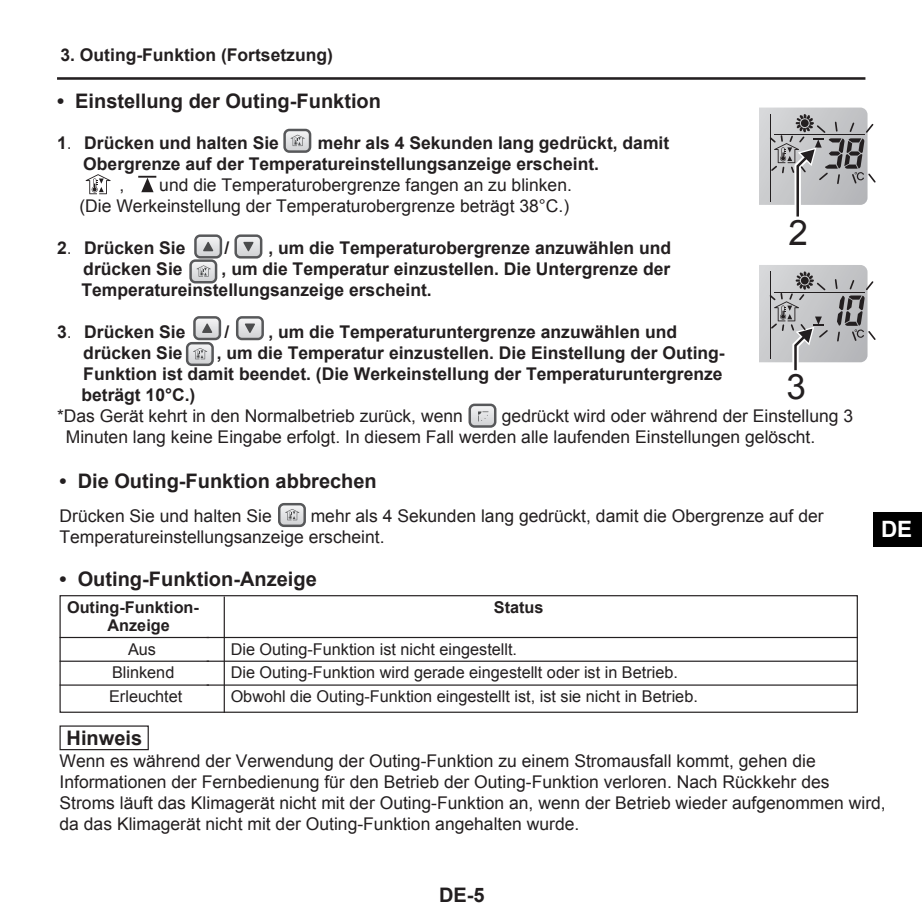
<style>
.page{position:relative;width:922px;height:922px;background:#fff}
.page>*{position:absolute;margin:0;border:0;box-sizing:border-box;transform-origin:0 0}
.t1{font:35px "Arial";color:#231f20}
.t2{font:700 22.5px "Arial";color:#fff}
.t3{font:700 20px "Arial";color:#231f20}
.t4{font:17.5px/21px "Arial";color:#231f20}
.t5{font:700 17.5px/21px "Arial";color:#231f20}
.t6{font:16.25px/23.8px "Arial";color:#231f20;text-align:center}
.t7{font:700 16.25px/18px "Arial";color:#231f20}
.s1{font-family:"MS Gothic";font-weight:400}
.s2{font-family:"MS Gothic"}
</style>
<div class="page">
<hr style="left:57px;top:77px;width:808px;height:3px;background:#231f20">
<hr style="left:60px;top:636px;width:149px;height:2px;background:#231f20">
<hr style="left:60px;top:660px;width:149px;height:1px;background:#231f20">
<hr style="left:60px;top:684px;width:149px;height:1px;background:#231f20">
<hr style="left:206px;top:636px;width:651px;height:2px;background:#231f20">
<hr style="left:206px;top:660px;width:651px;height:1px;background:#231f20">
<hr style="left:206px;top:684px;width:651px;height:1px;background:#231f20">
<div style="left:59px;top:595px;width:798px;height:117px;border:1px solid #231f20"></div>
<hr style="left:224px;top:596px;width:1px;height:116px;background:#231f20">
<div style="left:59px;top:725px;width:90px;height:25px;border:1px solid #231f20"></div>
<svg style="left:86px;top:174px;width:25px;height:20px"></svg>
<svg style="left:138px;top:176px;width:18px;height:16px"></svg>
<div style="left:283px;top:129px;width:28px;height:24px;border:5px solid #57585a;border-radius:4px"></div>
<svg style="left:286px;top:131px;width:23px;height:19px"></svg>
<svg style="left:290px;top:135px;width:14px;height:11px"></svg>
<div style="left:234px;top:234px;width:28px;height:24px;border:5px solid #57585a;border-radius:4px"></div>
<svg style="left:237px;top:237px;width:23px;height:19px"></svg>
<svg style="left:243px;top:242px;width:11px;height:9px"></svg>
<div style="left:194px;top:234px;width:28px;height:24px;border:5px solid #57585a;border-radius:4px"></div>
<svg style="left:197px;top:237px;width:22px;height:19px"></svg>
<svg style="left:203px;top:241px;width:10px;height:10px"></svg>
<div style="left:189px;top:259px;width:28px;height:24px;border:5px solid #57585a;border-radius:4px"></div>
<svg style="left:192px;top:262px;width:23px;height:19px"></svg>
<svg style="left:196px;top:265px;width:15px;height:11px"></svg>
<div style="left:186px;top:342px;width:28px;height:24px;border:5px solid #57585a;border-radius:4px"></div>
<svg style="left:188px;top:344px;width:23px;height:19px"></svg>
<svg style="left:193px;top:348px;width:14px;height:11px"></svg>
<div style="left:236px;top:316px;width:28px;height:24px;border:5px solid #57585a;border-radius:4px"></div>
<svg style="left:238px;top:318px;width:23px;height:19px"></svg>
<svg style="left:244px;top:323px;width:11px;height:10px"></svg>
<div style="left:193px;top:316px;width:28px;height:24px;border:5px solid #57585a;border-radius:4px"></div>
<svg style="left:196px;top:318px;width:22px;height:19px"></svg>
<svg style="left:202px;top:323px;width:10px;height:10px"></svg>
<div style="left:278px;top:503px;width:28px;height:24px;border:5px solid #57585a;border-radius:4px"></div>
<svg style="left:280px;top:505px;width:23px;height:19px"></svg>
<svg style="left:285px;top:509px;width:14px;height:11px"></svg>
<div style="left:468px;top:403px;width:28px;height:24px;border:5px solid #57585a;border-radius:4px"></div>
<svg style="left:471px;top:406px;width:23px;height:19px"></svg>
<svg style="left:478px;top:411px;width:10px;height:10px"></svg>
<svg style="left:744px;top:107px;width:123px;height:98px;background:#d3d4d5"></svg>
<div style="left:732px;top:105px;width:26px;height:100px;background:#fff"></div>
<svg style="left:768px;top:114px;width:108px;height:103px"></svg>
<svg style="left:744px;top:265px;width:123px;height:97px;background:#d1d2d4"></svg>
<div style="left:732px;top:262px;width:26px;height:101px;background:#fff"></div>
<svg style="left:768px;top:271px;width:108px;height:100px;background:#b8b8ba"></svg>
<div style="left:872px;top:512px;width:49px;height:34px;background:#000"></div>
<p class="t5" style="left:60px;top:45px;width:274px">3. Outing-Funktion (Fortsetzung)</p>
<p class="t3" style="left:57px;top:90px;width:325px">• Einstellung der Outing-Funktion</p>
<p class="t5" style="left:57px;top:132px;width:223px">1<span class="s1">．</span>Drücken und halten Sie</p>
<p class="t5" style="left:318px;top:132px;width:353px">mehr als 4 Sekunden lang gedrückt, damit</p>
<p class="t5" style="left:57px;top:153px;width:543px"><span class="s1">　</span> Obergrenze auf der Temperatureinstellungsanzeige erscheint.</p>
<p class="t4" style="left:62px;top:174px;width:511px"><span class="s2">　　　</span> ,<span class="s2">　　</span>und die Temperaturobergrenze fangen an zu blinken.</p>
<p class="t4" style="left:79px;top:195px;width:491px">(Die Werkeinstellung der Temperaturobergrenze beträgt 38°C.)</p>
<p class="t5" style="left:57px;top:237px;width:130px">2<span class="s1">．</span>Drücken Sie</p>
<p class="t5" style="left:224px;top:237px;width:6px">/</p>
<p class="t5" style="left:268px;top:237px;width:404px">, um die Temperaturobergrenze anzuwählen und</p>
<p class="t5" style="left:57px;top:258px;width:127px"><span class="s1">　</span> drücken Sie</p>
<h1 class="t1" style="left:788px;top:213px;width:21px">2</h1>
<p class="t5" style="left:81px;top:258px;width:590px;text-indent:140px">, um die Temperatur einzustellen. Die Untergrenze der<br>Temperatureinstellungsanzeige erscheint.</p>
<p class="t5" style="left:57px;top:321px;width:130px">3<span class="s1">．</span>Drücken Sie</p>
<p class="t5" style="left:224px;top:321px;width:6px">/</p>
<p class="t5" style="left:268px;top:321px;width:410px">, um die Temperaturuntergrenze anzuwählen und</p>
<p class="t5" style="left:57px;top:342px;width:127px"><span class="s1">　</span> drücken Sie</p>
<p class="t5" style="left:217px;top:342px;width:509px">, um die Temperatur einzustellen. Die Einstellung der Outing-</p>
<p class="t5" style="left:57px;top:363px;width:667px"><span class="s1">　</span> Funktion ist damit beendet. (Die Werkeinstellung der Temperaturuntergrenze</p>
<p class="t5" style="left:81px;top:384px;width:115px">beträgt 10°C.)</p>
<p class="t4" style="left:57px;top:405px;width:407px">*Das Gerät kehrt in den Normalbetrieb zurück, wenn</p>
<h1 class="t1" style="left:786px;top:367px;width:21px">3</h1>
<p class="t4" style="left:66px;top:405px;width:788px;text-indent:436px">gedrückt wird oder während der Einstellung 3<br>Minuten lang keine Eingabe erfolgt. In diesem Fall werden alle laufenden Einstellungen gelöscht.</p>
<p class="t3" style="left:60px;top:469px;width:319px">• Die Outing-Funktion abbrechen</p>
<p class="t4" style="left:60px;top:505px;width:214px">Drücken Sie und halten Sie</p>
<p class="t4" style="left:60px;top:505px;width:765px;text-indent:251px">mehr als 4 Sekunden lang gedrückt, damit die Obergrenze auf der<br>Temperatureinstellungsanzeige erscheint.</p>
<p class="t3" style="left:60px;top:567px;width:259px">• Outing-Funktion-Anzeige</p>
<p class="t7" style="left:107px;top:598px;width:93px;text-indent:-40px">Outing-Funktion-<br>Anzeige</p>
<p class="t6" style="left:109px;top:637px;width:75px">Aus<br>Blinkend<br>Erleuchtet</p>
<p class="t7" style="left:494px;top:598px;width:51px">Status</p>
<p class="t6" style="left:230px;top:637px;width:468px;text-align:left">Die Outing-Funktion ist nicht eingestellt.<br>Die Outing-Funktion wird gerade eingestellt oder ist in Betrieb.<br>Obwohl die Outing-Funktion eingestellt ist, ist sie nicht in Betrieb.</p>
<p class="t2" style="left:880px;top:516px;width:33px">DE</p>
<p class="t3" style="left:67px;top:727px;width:77px">Hinweis</p>
<p class="t4" style="left:60px;top:750px;width:827px">Wenn es während der Verwendung der Outing-Funktion zu einem Stromausfall kommt, gehen die Informationen der Fernbedienung für den Betrieb der Outing-Funktion verloren. Nach Rückkehr des Stroms läuft das Klimagerät nicht mit der Outing-Funktion an, wenn der Betrieb wieder aufgenommen wird, da das Klimagerät nicht mit der Outing-Funktion angehalten wurde.</p>
<p class="t3" style="left:439px;top:883px;width:47px">DE-5</p>
</div>
